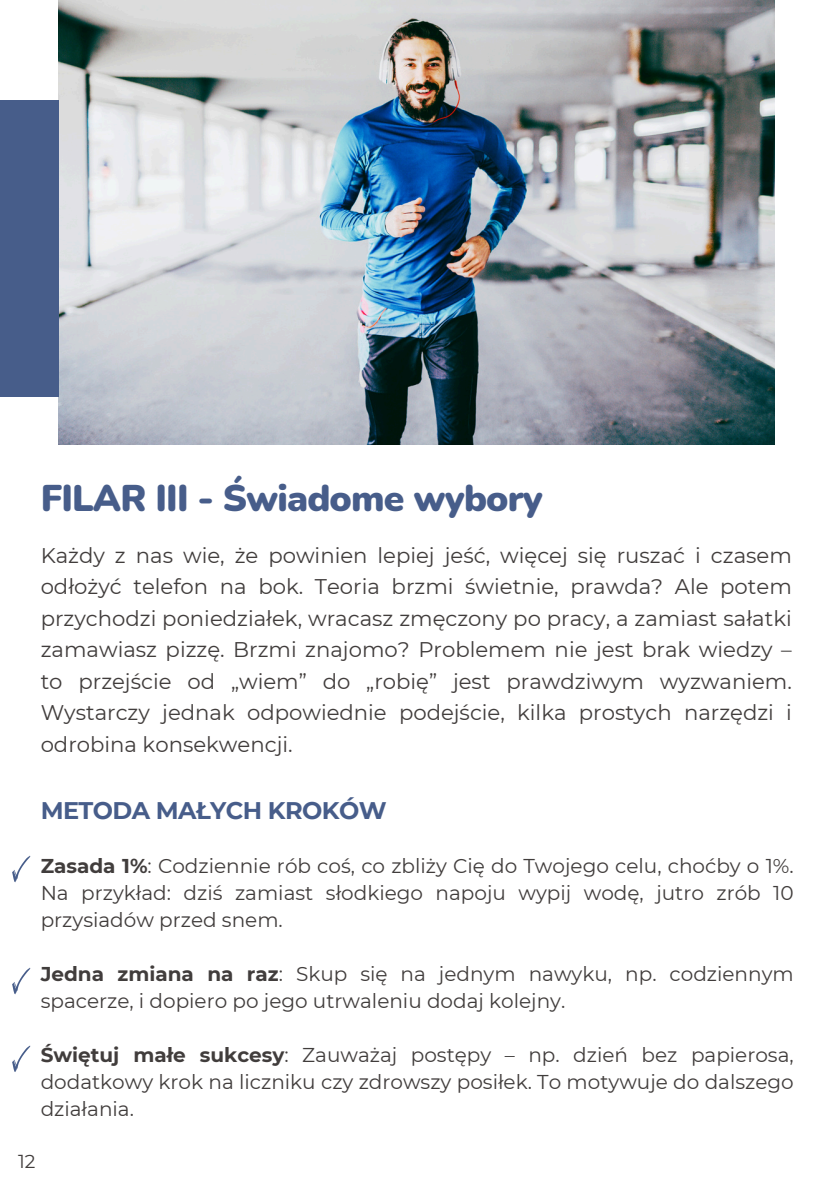
<style>
.page{position:relative;width:839px;height:1191px;background:#fff}
.page>*{position:absolute;margin:0;border:0;box-sizing:border-box;transform-origin:0 0}
.t1{font:900 37.2px "Nunito";letter-spacing:-.025em;color:#475d8a}
.t2{font:700 24px "Montserrat";letter-spacing:-.025em;color:#475d8a}
.t3{font:21.2px/31.6px "Montserrat";color:#413d3c;text-align:justify}
.t4{font:20px/27px "Montserrat";color:#413d3c;text-align:justify}
.t5{font:18.8px "Montserrat";color:#413d3c}
.s1{font-weight:700}
</style>
<div class="page">
<img style="left:58px;top:0;width:716px;height:444px">
<div style="left:0;top:101px;width:58px;height:296px;background:#475d8a"></div>
<svg style="left:12px;top:856px;width:18px;height:26px"></svg>
<svg style="left:12px;top:968px;width:18px;height:26px"></svg>
<svg style="left:12px;top:1045px;width:18px;height:27px"></svg>
<p class="t1" style="left:41px;top:473px;width:504px">FILAR III - Świadome wybory</p>
<p class="t3" style="left:41px;top:539px;width:752px">Każdy z nas wie, że powinien lepiej jeść, więcej się ruszać i czasem odłożyć telefon na bok. Teoria brzmi świetnie, prawda? Ale potem przychodzi poniedziałek, wracasz zmęczony po pracy, a zamiast sałatki zamawiasz pizzę. Brzmi znajomo? Problemem nie jest brak wiedzy – to przejście od „wiem” do „robię” jest prawdziwym wyzwaniem.<br>Wystarczy jednak odpowiednie podejście, kilka prostych narzędzi i odrobina konsekwencji.</p>
<h2 class="t2" style="left:41px;top:796px;width:347px">METODA MAŁYCH KROKÓW</h2>
<p class="t4" style="left:41px;top:852px;width:754px"><span class="s1">Zasada 1%</span>: Codziennie rób coś, co zbliży Cię do Twojego celu, choćby o 1%.<br>Na przykład: dziś zamiast słodkiego napoju wypij wodę, jutro zrób 10 przysiadów przed snem.</p>
<p class="t4" style="left:41px;top:960px;width:754px"><span class="s1">Jedna zmiana na raz</span>: Skup się na jednym nawyku, np. codziennym spacerze, i dopiero po jego utrwaleniu dodaj kolejny.</p>
<p class="t4" style="left:41px;top:1041px;width:754px"><span class="s1">Świętuj małe sukcesy</span>: Zauważaj postępy – np. dzień bez papierosa, dodatkowy krok na liczniku czy zdrowszy posiłek. To motywuje do dalszego działania.</p>
<h1 class="t5" style="left:18px;top:1150px;width:19px">12</h1>
</div>
